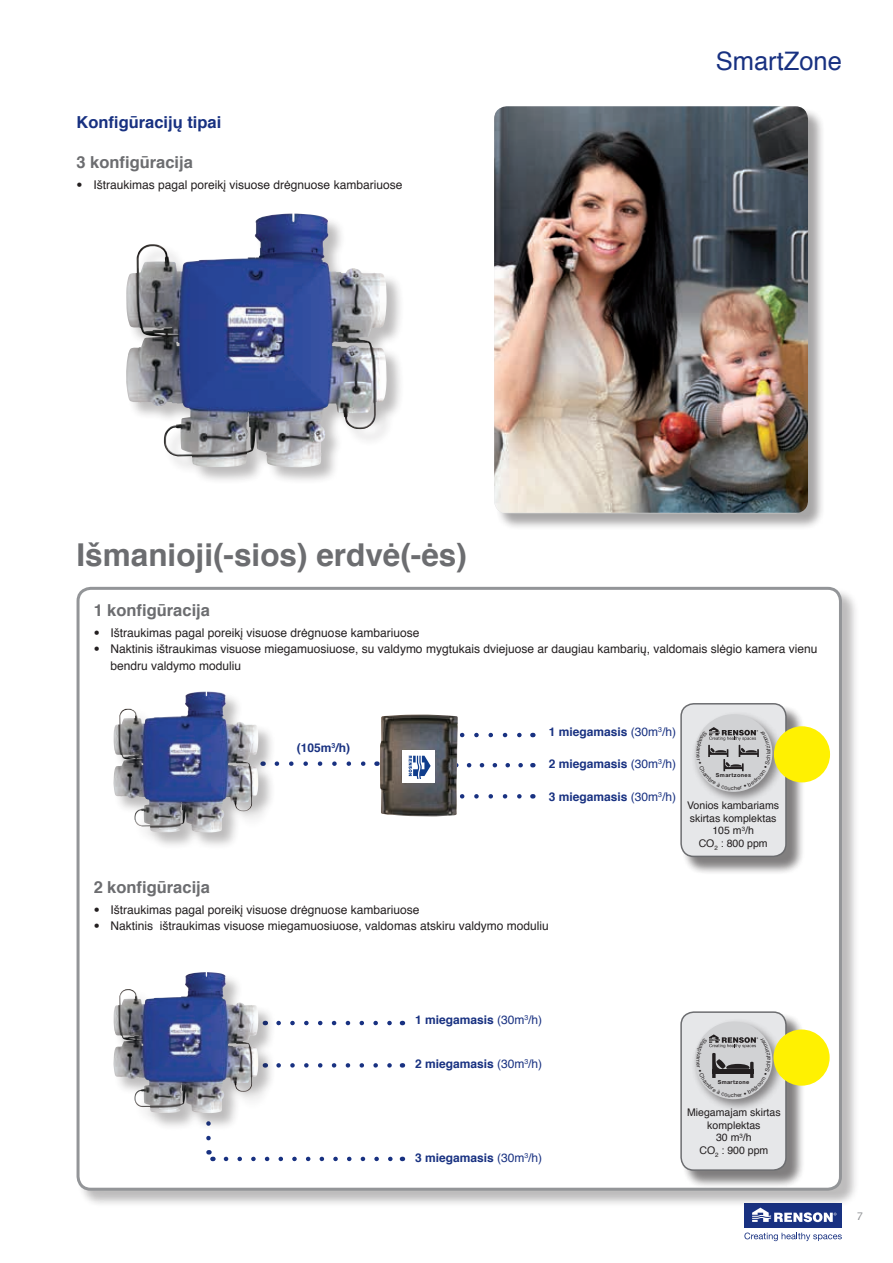
<style>
.page{position:relative;width:893px;height:1263px;background:#fff}
.page>*{position:absolute;margin:0;border:0;box-sizing:border-box;transform-origin:0 0}
.t1{font:700 31.5px "Helvetica";color:#6c6d70}
.t2{font:25.5px "Helvetica";color:#183181}
.t3{font:700 16.5px "Helvetica";color:#6c6d70}
.t4{font:700 16.5px "Helvetica";color:#183181}
.t5{font:12px/16.5px "Helvetica";color:#231f20}
.t6{font:700 12px "Helvetica";color:#183181}
.t7{font:10.5px/12.6px "Helvetica";color:#231f20;text-align:center}
.t8{font:10.5px "Lucida Sans";color:#939598}
.t9{font:700 5.55px "Helvetica Neue LT Std";letter-spacing:.07em;color:#231f20}
.s1{font-family:"Helvetica Neue LT Std";font-weight:500}
.s2{font-weight:400}
</style>
<div class="page">
<div style="left:744px;top:1203px;width:98px;height:25px;background:#183181"></div>
<svg style="left:752px;top:1207px;width:84px;height:15px"></svg>
<svg style="left:744px;top:1232px;width:98px;height:9px"></svg>
<div style="left:126px;top:214px;width:279px;height:271px;background:#231f20;opacity:.3"></div>
<img style="left:126px;top:217px;width:141px;height:250px">
<div style="left:77px;top:588px;width:782px;height:619px;background:#231f20;opacity:.3"></div>
<div style="left:78px;top:588px;width:762px;height:601px;background:#fff;border-radius:13px"></div>
<div style="left:77px;top:587px;width:765px;height:604px;border:3px solid #939598;border-radius:13px"></div>
<svg style="left:226px;top:1157px;width:167px;height:4px"></svg>
<svg style="left:206px;top:1135px;width:7px;height:26px"></svg>
<svg style="left:279px;top:1021px;width:113px;height:4px"></svg>
<svg style="left:279px;top:1063px;width:113px;height:4px"></svg>
<svg style="left:277px;top:761px;width:89px;height:5px"></svg>
<svg style="left:458px;top:763px;width:65px;height:4px"></svg>
<svg style="left:460px;top:794px;width:62px;height:4px"></svg>
<svg style="left:460px;top:733px;width:62px;height:4px"></svg>
<div style="left:681px;top:1012px;width:123px;height:176px;background:#231f20;opacity:.4"></div>
<div style="left:681px;top:1012px;width:105px;height:158px;background:#e6e7e9;border-radius:13px"></div>
<div style="left:680px;top:1011px;width:107px;height:160px;border:2px solid #6c6d70;border-radius:13px"></div>
<div style="left:691px;top:1018px;width:94px;height:94px;background:#231f20;opacity:.5"></div>
<div style="left:695px;top:1021px;width:77px;height:78px;background:#d1d2d4;border-radius:50%"></div>
<div style="left:681px;top:704px;width:123px;height:170px;background:#231f20;opacity:.4"></div>
<div style="left:681px;top:704px;width:105px;height:152px;background:#e6e7e9;border-radius:13px"></div>
<div style="left:680px;top:703px;width:107px;height:154px;border:2px solid #6c6d70;border-radius:13px"></div>
<div style="left:691px;top:710px;width:94px;height:94px;background:#231f20;opacity:.5"></div>
<div style="left:695px;top:714px;width:77px;height:78px;background:#d1d2d4;border-radius:50%"></div>
<img style="left:380px;top:714px;width:78px;height:102px">
<div style="left:403px;top:750px;width:32px;height:32px;background:#fff"></div>
<svg style="left:409px;top:756px;width:22px;height:23px"></svg>
<div style="left:114px;top:691px;width:162px;height:159px;background:#231f20;opacity:.3"></div>
<img style="left:113px;top:694px;width:79px;height:138px">
<div style="left:114px;top:972px;width:162px;height:159px;background:#231f20;opacity:.3"></div>
<img style="left:113px;top:974px;width:79px;height:139px">
<div style="left:495px;top:107px;width:330px;height:423px;background:#231f20;opacity:.4"></div>
<img style="left:494px;top:106px;width:314px;height:407px">
<div style="left:774px;top:726px;width:56px;height:56px;background:#fff101;border-radius:50%"></div>
<div style="left:773px;top:1029px;width:57px;height:57px;background:#fff101;border-radius:50%"></div>
<svg style="left:696px;top:1034px;width:75px;height:63px"></svg>
<svg style="left:696px;top:727px;width:75px;height:63px"></svg>
<h3 class="t4" style="left:77px;top:108px;width:146px">Konfigūracijų tipai</h3>
<h3 class="t3" style="left:77px;top:149px;width:118px">3 konfigūracija</h3>
<p class="t5" style="left:77px;top:177px;width:327px"><span class="s1">•</span> Ištraukimas pagal poreikį visuose drėgnuose kambariuose</p>
<h2 class="t2" style="left:716px;top:42px;width:128px">SmartZone</h2>
<h1 class="t1" style="left:77px;top:529px;width:392px">Išmanioji(-sios) erdvė(-ės)</h1>
<h3 class="t3" style="left:94px;top:597px;width:118px">1 konfigūracija</h3>
<p class="t5" style="left:94px;top:625px;width:327px"><span class="s1">•</span> Ištraukimas pagal poreikį visuose drėgnuose kambariuose</p>
<p class="t5" style="left:111px;top:641px;width:708px;text-indent:-17px"><span class="s1">•</span> Naktinis ištraukimas visuose miegamuosiuose, su valdymo mygtukais dviejuose ar daugiau kambarių, valdomais slėgio kamera vienu bendru valdymo moduliu</p>
<p class="t6" style="left:297px;top:738px;width:55px">(105m<sup>3</sup>/h)</p>
<p class="t6" style="left:549px;top:722px;width:129px">1 miegamasis <span class="s2">(30m</span><sup>3</sup><span class="s2">/h)</span></p>
<p class="t6" style="left:549px;top:754px;width:129px">2 miegamasis <span class="s2">(30m</span><sup>3</sup><span class="s2">/h)</span></p>
<p class="t6" style="left:549px;top:787px;width:129px">3 miegamasis <span class="s2">(30m</span><sup>3</sup><span class="s2">/h)</span></p>
<h3 class="t3" style="left:94px;top:874px;width:118px">2 konfigūracija</h3>
<p class="t5" style="left:94px;top:902px;width:327px"><span class="s1">•</span> Ištraukimas pagal poreikį visuose drėgnuose kambariuose</p>
<p class="t5" style="left:94px;top:918px;width:457px"><span class="s1">•</span> Naktinis ištraukimas visuose miegamuosiuose, valdomas atskiru valdymo moduliu</p>
<p class="t9" style="left:716px;top:771px;width:37px">Smartzones</p>
<p class="t7" style="left:687px;top:799px;width:93px">Vonios kambariams skirtas komplektas<br>105 m<sup>3</sup>/h<br>CO<sub>2</sub> : 800 ppm</p>
<p class="t6" style="left:415px;top:1010px;width:129px">1 miegamasis <span class="s2">(30m</span><sup>3</sup><span class="s2">/h)</span></p>
<p class="t6" style="left:415px;top:1054px;width:129px">2 miegamasis <span class="s2">(30m</span><sup>3</sup><span class="s2">/h)</span></p>
<p class="t6" style="left:415px;top:1148px;width:129px">3 miegamasis <span class="s2">(30m</span><sup>3</sup><span class="s2">/h)</span></p>
<p class="t9" style="left:718px;top:1078px;width:33px">Smartzone</p>
<p class="t7" style="left:687px;top:1106px;width:95px">Miegamajam skirtas komplektas<br>30 m<sup>3</sup>/h<br>CO<sub>2</sub> : 900 ppm</p>
<p class="t8" style="left:857px;top:1210px;width:8px">7</p>
</div>
